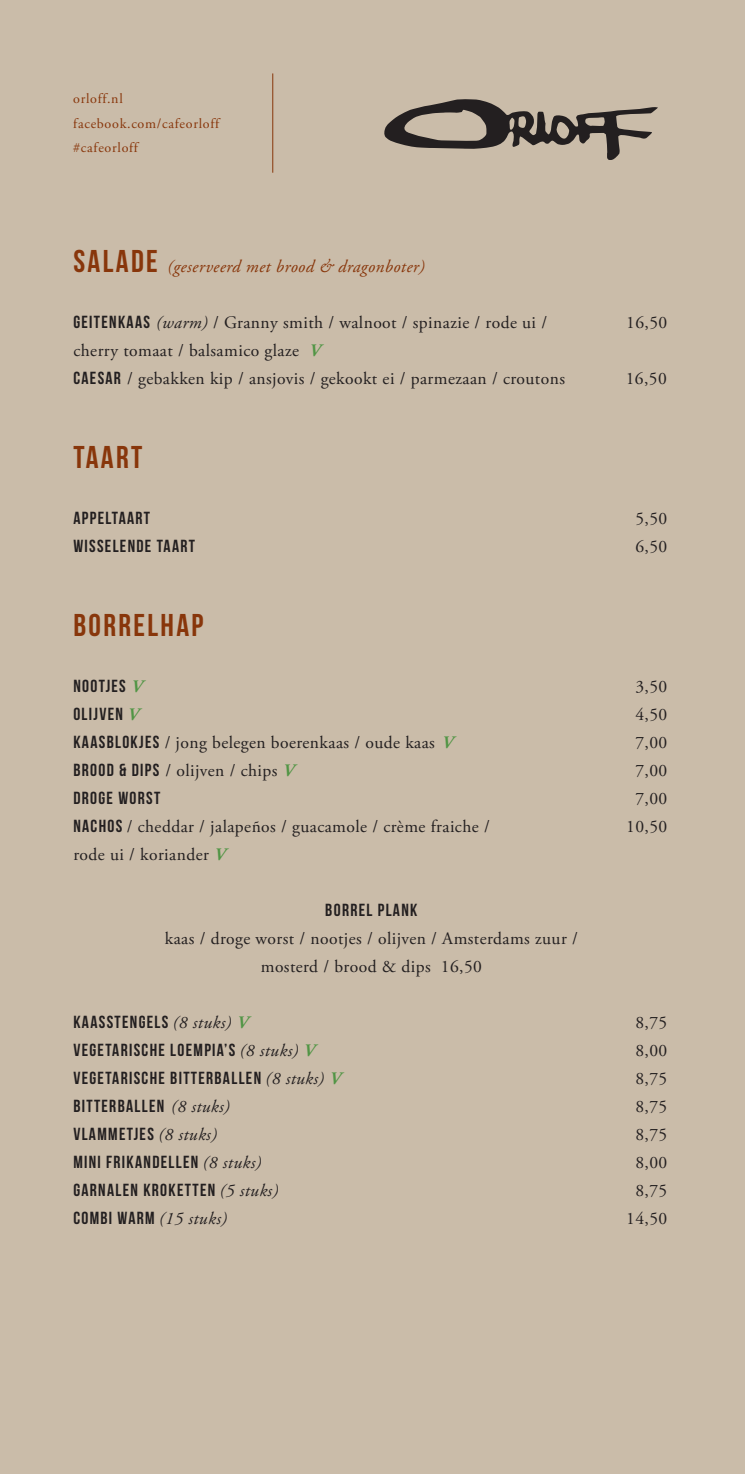
<style>
.page{position:relative;width:745px;height:1474px;background:#fff}
.page>*{position:absolute;margin:0;border:0;box-sizing:border-box;transform-origin:0 0}
.t1{font:31.5px "Bebas Neue";letter-spacing:.075em;color:#88360b}
.t2{font:17.5px/28px "Adobe Garamond Pro";letter-spacing:.025em;color:#231f20}
.t3{font:17.5px "Bebas Neue";letter-spacing:.075em;color:#231f20}
.t4{font:italic 17.5px "Adobe Garamond Pro";letter-spacing:.025em;color:#88360b}
.t5{font:14px/24.5px "Adobe Garamond Pro";letter-spacing:.05em;color:#88360b}
.s1{font-family:"Bebas Neue";font-style:normal;font-size:31.5px}
.s2{font-family:"Bebas Neue"}
.s3{font-style:italic}
.s4{font-weight:700;font-style:italic;color:#519545}
.s5{font-family:"Adobe Garamond Pro";font-weight:700;font-style:italic;color:#519545}
.s6{font-family:"Adobe Garamond Pro";font-style:italic}
</style>
<div class="page">
<div style="left:0;top:0;width:744px;height:1473px;background:#cabca9"></div>
<hr style="left:272px;top:73px;width:1px;height:100px;background:#88360b">
<svg style="left:384px;top:99px;width:273px;height:61px"></svg>
<p class="t5" style="left:73px;top:87px;width:147px">orloff.nl facebook.com/cafeorloff #cafeorloff</p>
<p class="t4" style="left:73px;top:256px;width:353px"><span class="s1">SALADE</span> (geserveerd met brood &amp; dragonboter)</p>
<p class="t2" style="left:73px;top:309px;width:475px"><span class="s2">GEITENKAAS</span> <span class="s3">(warm)</span> / Granny smith / walnoot / spinazie / rode ui /</p>
<p class="t2" style="left:625px;top:309px;width:43px">16,50</p>
<p class="t2" style="left:73px;top:337px;width:493px">cherry tomaat / balsamico glaze <span class="s4">V<br></span><span class="s2">CAESAR</span> / gebakken kip / ansjovis / gekookt ei / parmezaan / croutons</p>
<p class="t2" style="left:625px;top:365px;width:43px">16,50</p>
<h1 class="t1" style="left:73px;top:440px;width:70px">TAART</h1>
<p class="t3" style="left:73px;top:508px;width:78px">APPELTAART</p>
<p class="t2" style="left:635px;top:505px;width:33px">5,50</p>
<p class="t3" style="left:73px;top:536px;width:123px">WISSELENDE TAART</p>
<p class="t2" style="left:635px;top:533px;width:33px">6,50</p>
<h1 class="t1" style="left:73px;top:608px;width:131px">BORRELHAP</h1>
<p class="t3" style="left:73px;top:676px;width:71px">NOOTJES <span class="s5">V</span></p>
<p class="t2" style="left:635px;top:673px;width:33px">3,50</p>
<p class="t3" style="left:73px;top:704px;width:67px">OLIJVEN <span class="s5">V</span></p>
<p class="t2" style="left:635px;top:701px;width:33px">4,50</p>
<p class="t2" style="left:73px;top:729px;width:381px"><span class="s2">KAASBLOKJES</span> / jong belegen boerenkaas / oude kaas <span class="s4">V</span></p>
<p class="t2" style="left:635px;top:729px;width:33px">7,00</p>
<p class="t2" style="left:73px;top:757px;width:222px"><span class="s2">BROOD &amp; DIPS</span> / olijven / chips <span class="s4">V</span></p>
<p class="t2" style="left:635px;top:757px;width:33px">7,00</p>
<p class="t3" style="left:73px;top:788px;width:88px">DROGE WORST</p>
<p class="t2" style="left:635px;top:785px;width:33px">7,00</p>
<p class="t2" style="left:73px;top:813px;width:417px"><span class="s2">NACHOS</span> / cheddar / jalapeños / guacamole / crème fraiche /</p>
<p class="t2" style="left:625px;top:813px;width:43px">10,50</p>
<p class="t2" style="left:73px;top:841px;width:154px">rode ui / koriander <span class="s4">V</span></p>
<p class="t3" style="left:325px;top:900px;width:93px">BORREL PLANK</p>
<p class="t2" style="left:165px;top:925px;width:414px;text-align:center">kaas / droge worst / nootjes / olijven / Amsterdams zuur / mosterd / brood &amp; dips 16,50</p>
<p class="t3" style="left:73px;top:1012px;width:176px">KAASSTENGELS <span class="s6">(8 stuks)</span> <span class="s5">V</span></p>
<p class="t2" style="left:635px;top:1009px;width:33px">8,75</p>
<p class="t3" style="left:73px;top:1040px;width:243px">VEGETARISCHE LOEMPIA’S <span class="s6">(8 stuks)</span> <span class="s5">V</span></p>
<p class="t2" style="left:635px;top:1037px;width:33px">8,00</p>
<p class="t3" style="left:73px;top:1068px;width:269px">VEGETARISCHE BITTERBALLEN <span class="s6">(8 stuks)</span> <span class="s5">V</span></p>
<p class="t2" style="left:635px;top:1065px;width:33px">8,75</p>
<p class="t3" style="left:73px;top:1096px;width:158px">BITTERBALLEN <span class="s6">(8 stuks)</span></p>
<p class="t2" style="left:635px;top:1093px;width:33px">8,75</p>
<p class="t3" style="left:73px;top:1124px;width:145px">VLAMMETJES <span class="s6">(8 stuks)</span></p>
<p class="t2" style="left:635px;top:1121px;width:33px">8,75</p>
<p class="t3" style="left:73px;top:1152px;width:189px">MINI FRIKANDELLEN <span class="s6">(8 stuks)</span></p>
<p class="t2" style="left:635px;top:1149px;width:33px">8,00</p>
<p class="t3" style="left:73px;top:1180px;width:206px">GARNALEN KROKETTEN <span class="s6">(5 stuks)</span></p>
<p class="t2" style="left:635px;top:1177px;width:33px">8,75</p>
<p class="t3" style="left:73px;top:1208px;width:155px">COMBI WARM <span class="s6">(15 stuks)</span></p>
<p class="t2" style="left:625px;top:1205px;width:43px">14,50</p>
</div>
